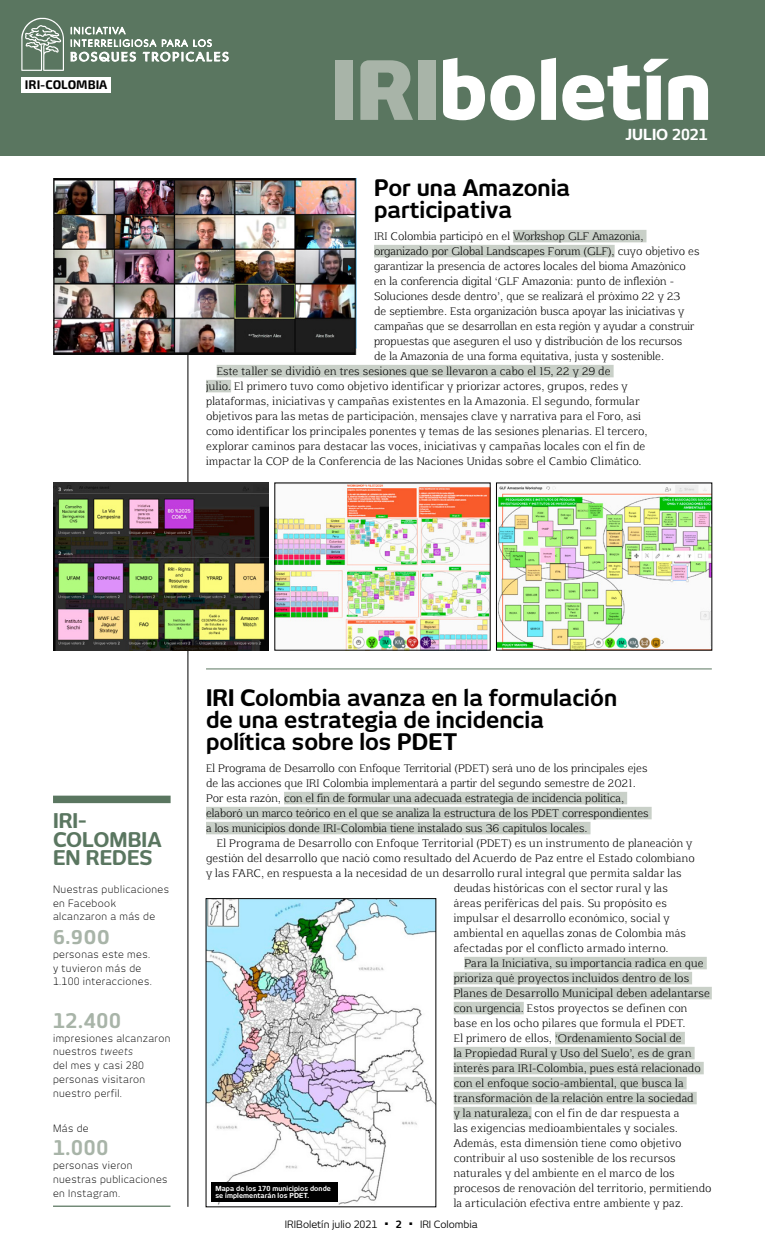
<style>
.page{position:relative;width:765px;height:1260px;background:#fff}
.page>*{position:absolute;margin:0;border:0;box-sizing:border-box;transform-origin:0 0}
.t1{font:800 80.12px "New June";color:#fff}
.t2{font:700 22.5px/22px "New June";color:#000}
.t3{font:700 20px/18.8px "New June";color:#5a7660}
.t4{font:700 20px "New June";letter-spacing:.04em;color:#a8b4a8}
.t5{font:700 20px "Exo 2";color:#a8b4a8}
.t6{font:700 15px "New June";color:#fff}
.t7{font:700 12.5px "Exo 2";color:#000}
.t8{font:10.62px/15px "Aftaserif";letter-spacing:.02em;color:#000}
.t9{font:300 10px/13.8px "New June";letter-spacing:.04em;color:#000}
.t10{font:10px "New June";color:#000}
.t11{font:700 10px "New June";color:#000}
.t12{font:700 6.88px/7.5px "New June";letter-spacing:.01em;color:#fff}
.s1{color:#a8b4a8}
.s2{font-style:italic}
</style>
<div class="page">
<div style="left:0;top:0;width:765px;height:156px;background:#5a7660"></div>
<svg style="left:71px;top:27px;width:158px;height:35px"></svg>
<svg style="left:21px;top:18px;width:43px;height:53px"></svg>
<div style="left:21px;top:77px;width:90px;height:16px;background:#fff"></div>
<hr style="left:188px;top:178px;width:1px;height:1029px;background:#000">
<hr style="left:53px;top:1206px;width:118px;height:1px;background:#5a7660">
<div style="left:53px;top:796px;width:118px;height:7px;background:#5a7660"></div>
<div style="left:513px;top:230px;width:134px;height:12px;background:#c9d0c8"></div>
<div style="left:374px;top:245px;width:241px;height:12px;background:#c9d0c8"></div>
<div style="left:217px;top:365px;width:397px;height:12px;background:#c9d0c8"></div>
<div style="left:206px;top:380px;width:25px;height:12px;background:#c9d0c8"></div>
<div style="left:284px;top:792px;width:343px;height:12px;background:#c9d0c8"></div>
<div style="left:206px;top:807px;width:446px;height:12px;background:#c9d0c8"></div>
<div style="left:206px;top:822px;width:385px;height:12px;background:#c9d0c8"></div>
<div style="left:464px;top:957px;width:243px;height:12px;background:#c9d0c8"></div>
<div style="left:454px;top:972px;width:238px;height:12px;background:#c9d0c8"></div>
<div style="left:454px;top:987px;width:258px;height:12px;background:#c9d0c8"></div>
<div style="left:454px;top:1002px;width:70px;height:12px;background:#c9d0c8"></div>
<div style="left:555px;top:1032px;width:130px;height:12px;background:#c9d0c8"></div>
<div style="left:454px;top:1047px;width:241px;height:12px;background:#c9d0c8"></div>
<div style="left:454px;top:1062px;width:250px;height:12px;background:#c9d0c8"></div>
<div style="left:454px;top:1077px;width:233px;height:12px;background:#c9d0c8"></div>
<div style="left:454px;top:1092px;width:243px;height:12px;background:#c9d0c8"></div>
<div style="left:454px;top:1107px;width:78px;height:12px;background:#c9d0c8"></div>
<img style="left:208px;top:900px;width:226px;height:305px">
<hr style="left:206px;top:669px;width:506px;height:1px;background:#5a7660">
<img style="left:53px;top:178px;width:303px;height:176px">
<img style="left:53px;top:483px;width:216px;height:167px">
<img style="left:277px;top:485px;width:211px;height:163px">
<img style="left:498px;top:485px;width:212px;height:163px">
<div style="left:212px;top:1182px;width:126px;height:20px;background:#000"></div>
<p class="t7" style="left:25px;top:77px;width:84px">IRI-COLOMBIA</p>
<h1 class="t1" style="left:331px;top:43px;width:382px"><span class="s1">IRI</span>boletín</h1>
<h3 class="t6" style="left:626px;top:126px;width:84px">JULIO 2021</h3>
<h2 class="t2" style="left:374px;top:176px;width:198px">Por una Amazonia participativa</h2>
<p class="t8" style="left:374px;top:228px;width:271px">IRI Colombia participó en el Workshop GLF Amazonia,</p>
<p class="t8" style="left:374px;top:243px;width:327px">organizado por Global Landscapes Forum (GLF), cuyo objetivo es</p>
<p class="t8" style="left:374px;top:258px;width:313px">garantizar la presencia de actores locales del bioma Amazónico</p>
<p class="t8" style="left:374px;top:273px;width:301px">en la conferencia digital ‘GLF Amazonia: punto de inflexión -</p>
<p class="t8" style="left:374px;top:288px;width:308px">Soluciones desde dentro’, que se realizará el próximo 22 y 23</p>
<p class="t8" style="left:374px;top:303px;width:312px">de septiembre. Esta organización busca apoyar las iniciativas y</p>
<p class="t8" style="left:374px;top:318px;width:322px">campañas que se desarrollan en esta región y ayudar a construir</p>
<p class="t8" style="left:374px;top:333px;width:310px">propuestas que aseguren el uso y distribución de los recursos</p>
<p class="t8" style="left:374px;top:348px;width:291px">de la Amazonía de una forma equitativa, justa y sostenible.</p>
<p class="t8" style="left:217px;top:363px;width:395px">Este taller se dividió en tres sesiones que se llevaron a cabo el 15, 22 y 29 de</p>
<p class="t8" style="left:206px;top:378px;width:423px">julio. El primero tuvo como objetivo identificar y priorizar actores, grupos, redes y</p>
<p class="t8" style="left:206px;top:393px;width:435px">plataformas, iniciativas y campañas existentes en la Amazonia. El segundo, formular</p>
<p class="t8" style="left:206px;top:408px;width:436px">objetivos para las metas de participación, mensajes clave y narrativa para el Foro, así</p>
<p class="t8" style="left:206px;top:423px;width:443px">como identificar los principales ponentes y temas de las sesiones plenarias. El tercero,</p>
<p class="t8" style="left:206px;top:438px;width:441px">explorar caminos para destacar las voces, iniciativas y campañas locales con el fin de</p>
<p class="t8" style="left:206px;top:453px;width:437px">impactar la COP de la Conferencia de las Naciones Unidas sobre el Cambio Climático.</p>
<h3 class="t3" style="left:53px;top:811px;width:110px">IRI-<br>COLOMBIA<br>EN REDES</h3>
<p class="t9" style="left:53px;top:882px;width:117px">Nuestras publicaciones en Facebook alcanzaron a más de</p>
<h3 class="t5" style="left:53px;top:925px;width:58px">6.900</h3>
<p class="t9" style="left:53px;top:947px;width:100px">personas este mes. y tuvieron más de<br>1.100 interacciones.</p>
<h3 class="t4" style="left:53px;top:1009px;width:69px">12.400</h3>
<p class="t9" style="left:53px;top:1031px;width:119px">impresiones alcanzaron nuestros <span class="s2">tweets<br></span>del mes y casi 280 personas visitaron nuestro perfil.</p>
<p class="t9" style="left:53px;top:1121px;width:37px">Más de</p>
<h3 class="t4" style="left:53px;top:1136px;width:57px">1.000</h3>
<p class="t9" style="left:53px;top:1158px;width:116px">personas vieron nuestras publicaciones en Instagram.</p>
<h2 class="t2" style="left:206px;top:686px;width:413px">IRI Colombia avanza en la formulación de una estrategia de incidencia política sobre los PDET</h2>
<p class="t8" style="left:206px;top:760px;width:444px">El Programa de Desarrollo con Enfoque Territorial (PDET) será uno de los principales ejes de las acciones que IRI Colombia implementará a partir del segundo semestre de 2021.<br>Por esta razón, con el fin de formular una adecuada estrategia de incidencia política, elaboró un marco teórico en el que se analiza la estructura de los PDET correspondientes a los municipios donde IRI-Colombia tiene instalado sus 36 capítulos locales.</p>
<p class="t8" style="left:217px;top:835px;width:477px">El Programa de Desarrollo con Enfoque Territorial (PDET) es un instrumento de planeación y</p>
<p class="t8" style="left:206px;top:850px;width:490px">gestión del desarrollo que nació como resultado del Acuerdo de Paz entre el Estado colombiano</p>
<p class="t8" style="left:206px;top:865px;width:477px">y las FARC, en respuesta a la necesidad de un desarrollo rural integral que permita saldar las</p>
<p class="t8" style="left:454px;top:880px;width:216px">deudas históricas con el sector rural y las</p>
<p class="t8" style="left:454px;top:895px;width:214px">áreas periféricas del país. Su propósito es</p>
<p class="t8" style="left:454px;top:910px;width:217px">impulsar el desarrollo económico, social y</p>
<p class="t8" style="left:454px;top:925px;width:234px">ambiental en aquellas zonas de Colombia más</p>
<p class="t8" style="left:454px;top:940px;width:216px">afectadas por el conflicto armado interno.</p>
<p class="t8" style="left:464px;top:955px;width:241px">Para la Iniciativa, su importancia radica en que</p>
<p class="t8" style="left:454px;top:970px;width:237px">prioriza qué proyectos incluidos dentro de los</p>
<p class="t8" style="left:454px;top:985px;width:258px">Planes de Desarrollo Municipal deben adelantarse</p>
<p class="t8" style="left:454px;top:1000px;width:235px">con urgencia. Estos proyectos se definen con</p>
<p class="t8" style="left:454px;top:1015px;width:233px">base en los ocho pilares que formula el PDET.</p>
<p class="t8" style="left:454px;top:1030px;width:229px">El primero de ellos, ‘Ordenamiento Social de</p>
<p class="t8" style="left:454px;top:1045px;width:239px">la Propiedad Rural y Uso del Suelo’, es de gran</p>
<p class="t8" style="left:454px;top:1060px;width:248px">interés para IRI-Colombia, pues está relacionado</p>
<p class="t8" style="left:454px;top:1075px;width:231px">con el enfoque socio-ambiental, que busca la</p>
<p class="t8" style="left:454px;top:1090px;width:241px">transformación de la relación entre la sociedad</p>
<p class="t8" style="left:454px;top:1105px;width:227px">y la naturaleza, con el fin de dar respuesta a</p>
<p class="t8" style="left:454px;top:1120px;width:226px">las exigencias medioambientales y sociales.</p>
<p class="t8" style="left:454px;top:1135px;width:229px">Además, esta dimensión tiene como objetivo</p>
<p class="t8" style="left:454px;top:1150px;width:223px">contribuir al uso sostenible de los recursos</p>
<p class="t8" style="left:454px;top:1165px;width:222px">naturales y del ambiente en el marco de los</p>
<p class="t8" style="left:454px;top:1180px;width:259px">procesos de renovación del territorio, permitiendo</p>
<p class="t8" style="left:454px;top:1195px;width:231px">la articulación efectiva entre ambiente y paz.</p>
<p class="t12" style="left:215px;top:1185px;width:117px">Mapa de los 170 municipios donde se implementarán los PDET.</p>
<p class="t10" style="left:285px;top:1219px;width:94px">IRIBoletín julio 2021</p>
<p class="t11" style="left:385px;top:1219px;width:18px">■ 2</p>
<p class="t10" style="left:409px;top:1219px;width:70px">■ IRI Colombia</p>
</div>
